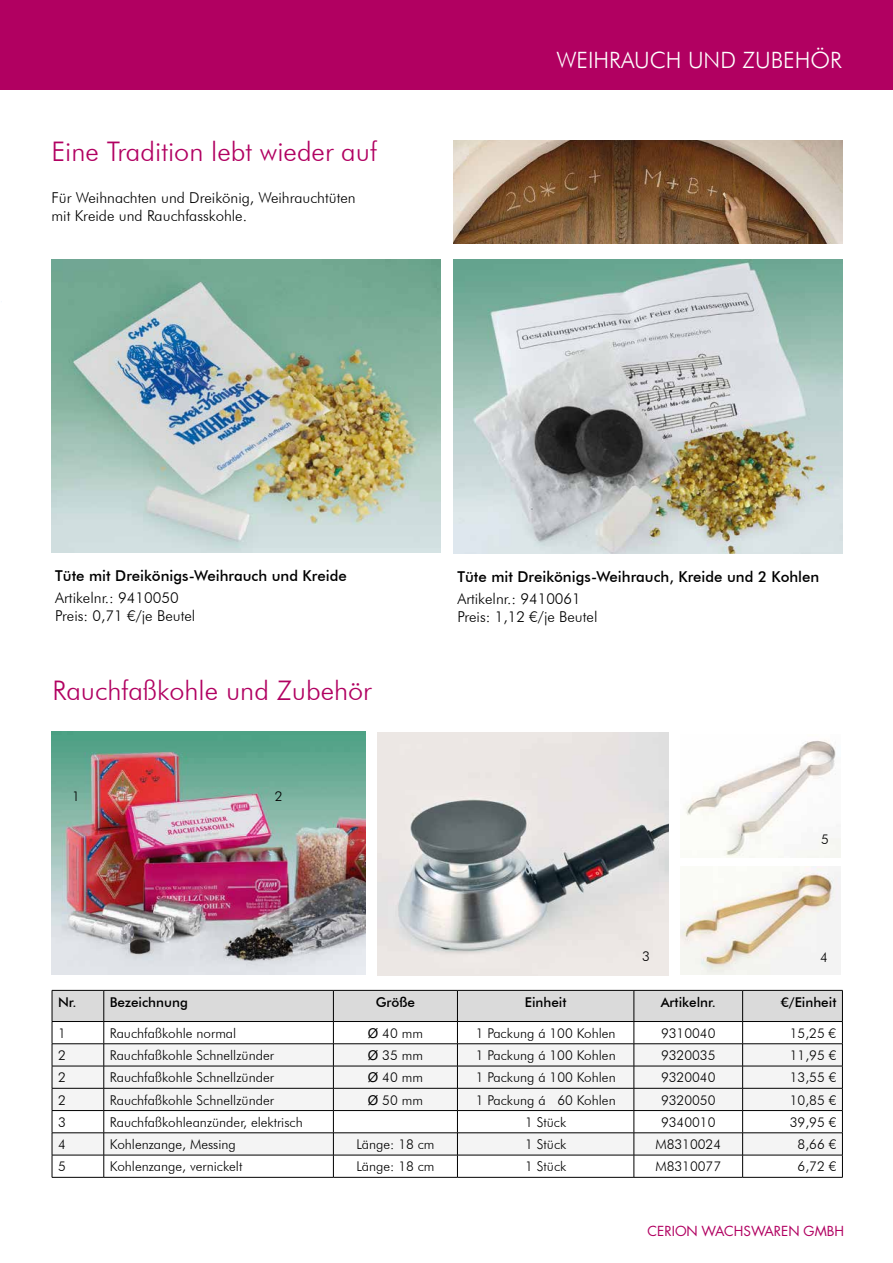
<style>
.page{position:relative;width:893px;height:1263px;background:#fff}
.page>*{position:absolute;margin:0;border:0;box-sizing:border-box;transform-origin:0 0}
.t1{font:300 27px "Futura BT";color:#b10061}
.t2{font:300 22.5px "Futura BT";color:#fff}
.t3{font:300 15px/18px "Futura BT";color:#000}
.t4{font:500 15px "Futura BT";color:#000}
.t5{font:300 13.5px "Futura BT";color:#000}
.t6{font:500 13.5px "Futura BT";color:#000}
.t7{font:13.5px "Futura LT Pro";color:#b10061}
.s1{font-family:"Arial";font-weight:400}
</style>
<div class="page">
<div style="left:0;top:0;width:893px;height:89px;background:#b10061"></div>
<img style="left:680px;top:866px;width:160px;height:108px">
<img style="left:685px;top:740px;width:155px;height:117px">
<img style="left:51px;top:260px;width:389px;height:293px">
<img style="left:454px;top:260px;width:389px;height:294px">
<img style="left:454px;top:140px;width:389px;height:104px">
<img style="left:52px;top:731px;width:314px;height:244px">
<svg style="left:52px;top:990px;width:791px;height:187px"></svg>
<hr style="left:52px;top:1177px;width:52px;height:1px;background:#000">
<hr style="left:104px;top:1177px;width:229px;height:1px;background:#000">
<hr style="left:333px;top:1177px;width:124px;height:1px;background:#000">
<hr style="left:457px;top:1177px;width:177px;height:1px;background:#000">
<hr style="left:634px;top:1177px;width:109px;height:1px;background:#000">
<hr style="left:743px;top:1177px;width:100px;height:1px;background:#000">
<img style="left:377px;top:732px;width:292px;height:244px">
<h1 class="t1" style="left:51px;top:135px;width:327px">Eine Tradition lebt wieder auf</h1>
<p class="t3" style="left:51px;top:188px;width:306px">Für Weihnachten und Dreikönig, Weihrauchtüten mit Kreide und Rauchfasskohle.</p>
<h2 class="t2" style="left:556px;top:46px;width:287px">WEIHRAUCH UND ZUBEHÖR</h2>
<p class="t4" style="left:55px;top:566px;width:293px">Tüte mit Dreikönigs-Weihrauch und Kreide</p>
<p class="t3" style="left:55px;top:589px;width:142px">Artikelnr.: 9410050<br>Preis: 0,71 €/je Beutel</p>
<h1 class="t1" style="left:53px;top:674px;width:321px">Rauchfaßkohle und Zubehör</h1>
<p class="t5" style="left:72px;top:788px;width:9px">1</p>
<p class="t5" style="left:275px;top:788px;width:9px">2</p>
<p class="t4" style="left:457px;top:567px;width:363px">Tüte mit Dreikönigs-Weihrauch, Kreide und 2 Kohlen</p>
<p class="t3" style="left:457px;top:590px;width:142px">Artikelnr.: 9410061<br>Preis: 1,12 €/je Beutel</p>
<p class="t5" style="left:821px;top:831px;width:9px">5</p>
<p class="t5" style="left:642px;top:948px;width:9px">3</p>
<p class="t5" style="left:820px;top:949px;width:9px">4</p>
<p class="t6" style="left:58px;top:994px;width:20px">Nr.</p>
<p class="t6" style="left:110px;top:994px;width:80px">Bezeichnung</p>
<p class="t6" style="left:376px;top:994px;width:41px">Größe</p>
<p class="t6" style="left:525px;top:994px;width:43px">Einheit</p>
<p class="t6" style="left:661px;top:994px;width:57px">Artikelnr.</p>
<p class="t6" style="left:781px;top:994px;width:57px">€/Einheit</p>
<p class="t5" style="left:58px;top:1025px;width:9px">1</p>
<p class="t5" style="left:110px;top:1025px;width:128px">Rauchfaßkohle normal</p>
<p class="t5" style="left:368px;top:1025px;width:57px"><span class="s1">Ø</span> 40 mm</p>
<p class="t5" style="left:476px;top:1025px;width:142px">1 Packung á 100 Kohlen</p>
<p class="t5" style="left:661px;top:1025px;width:56px">9310040</p>
<p class="t5" style="left:790px;top:1025px;width:48px">15,25 €</p>
<p class="t5" style="left:58px;top:1047px;width:9px">2</p>
<p class="t5" style="left:110px;top:1047px;width:166px">Rauchfaßkohle Schnellzünder</p>
<p class="t5" style="left:368px;top:1047px;width:57px"><span class="s1">Ø</span> 35 mm</p>
<p class="t5" style="left:476px;top:1047px;width:142px">1 Packung á 100 Kohlen</p>
<p class="t5" style="left:661px;top:1047px;width:56px">9320035</p>
<p class="t5" style="left:790px;top:1047px;width:48px">11,95 €</p>
<p class="t5" style="left:58px;top:1069px;width:9px">2</p>
<p class="t5" style="left:110px;top:1069px;width:166px">Rauchfaßkohle Schnellzünder</p>
<p class="t5" style="left:368px;top:1069px;width:57px"><span class="s1">Ø</span> 40 mm</p>
<p class="t5" style="left:476px;top:1069px;width:142px">1 Packung á 100 Kohlen</p>
<p class="t5" style="left:661px;top:1069px;width:56px">9320040</p>
<p class="t5" style="left:790px;top:1069px;width:48px">13,55 €</p>
<p class="t5" style="left:58px;top:1091px;width:9px">2</p>
<p class="t5" style="left:110px;top:1091px;width:166px">Rauchfaßkohle Schnellzünder</p>
<p class="t5" style="left:368px;top:1091px;width:57px"><span class="s1">Ø</span> 50 mm</p>
<p class="t5" style="left:476px;top:1091px;width:142px">1 Packung á 60 Kohlen</p>
<p class="t5" style="left:661px;top:1091px;width:56px">9320050</p>
<p class="t5" style="left:790px;top:1091px;width:48px">10,85 €</p>
<p class="t5" style="left:58px;top:1114px;width:9px">3</p>
<p class="t5" style="left:110px;top:1114px;width:194px">Rauchfaßkohleanzünder, elektrisch</p>
<p class="t5" style="left:525px;top:1114px;width:43px">1 Stück</p>
<p class="t5" style="left:661px;top:1114px;width:56px">9340010</p>
<p class="t5" style="left:790px;top:1114px;width:48px">39,95 €</p>
<p class="t5" style="left:58px;top:1136px;width:9px">4</p>
<p class="t5" style="left:110px;top:1136px;width:127px">Kohlenzange, Messing</p>
<p class="t5" style="left:356px;top:1136px;width:80px">Länge: 18 cm</p>
<p class="t5" style="left:525px;top:1136px;width:43px">1 Stück</p>
<p class="t5" style="left:655px;top:1136px;width:67px">M8310024</p>
<p class="t5" style="left:798px;top:1136px;width:40px">8,66 €</p>
<p class="t5" style="left:58px;top:1158px;width:9px">5</p>
<p class="t5" style="left:110px;top:1158px;width:134px">Kohlenzange, vernickelt</p>
<p class="t5" style="left:356px;top:1158px;width:80px">Länge: 18 cm</p>
<p class="t5" style="left:525px;top:1158px;width:43px">1 Stück</p>
<p class="t5" style="left:655px;top:1158px;width:67px">M8310077</p>
<p class="t5" style="left:798px;top:1158px;width:40px">6,72 €</p>
<p class="t7" style="left:648px;top:1222px;width:198px">CERION WACHSWAREN GMBH</p>
</div>
